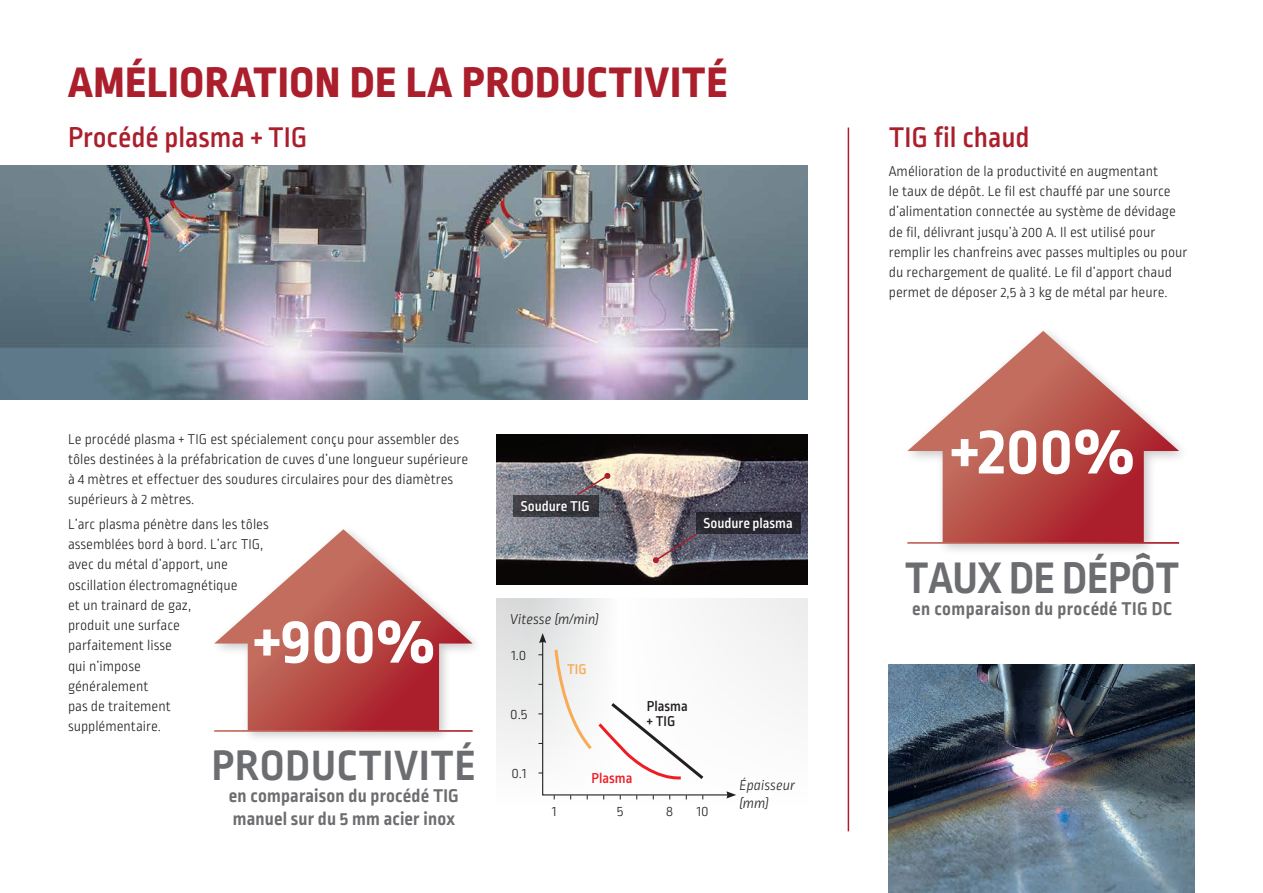
<style>
.page{position:relative;width:1263px;height:893px;background:#fff}
.page>*{position:absolute;margin:0;border:0;box-sizing:border-box;transform-origin:0 0}
.t1{font:700 70.5px "Ropa Sans Pro";color:#fff}
.t2{font:700 67.65px "Ropa Sans Pro";color:#fff}
.t3{font:700 46.5px "Ropa Sans Pro";letter-spacing:-.01em;color:#6c6d70}
.t4{font:800 45px "Ropa Sans Pro";letter-spacing:.02em;color:#ab1e2c}
.t5{font:700 44.7px "Ropa Sans Pro";letter-spacing:.02em;color:#6c6d70}
.t6{font:500 30px "Ropa Sans Pro";color:#ab1e2c}
.t7{font:700 19.5px "Ropa Sans Pro";letter-spacing:.01em;color:#6c6d70}
.courant_9_inter_12{font:300 15px/20.2px "Ropa Sans Pro";color:#231f20}
.t8{font:italic 300 15px/18px "Ropa Sans Pro";color:#231f20}
.t9{font:500 15px "Ropa Sans Pro";color:#fff}
.t10{font:500 15px/15px "Ropa Sans Pro";color:#231f20}
.t11{font:500 15px "Ropa Sans Pro";color:#ee1d23}
.t12{font:500 15px "Ropa Sans Pro";color:#f9aa55}
</style>
<div class="page">
<img style="left:0;top:166px;width:808px;height:234px">
<svg style="left:214px;top:529px;width:259px;height:201px"></svg>
<img style="left:889px;top:664px;width:22px;height:229px">
<svg style="left:497px;top:599px;width:311px;height:201px"></svg>
<img style="left:497px;top:434px;width:311px;height:151px">
<svg style="left:576px;top:472px;width:35px;height:24px"></svg>
<svg style="left:652px;top:532px;width:46px;height:32px"></svg>
<svg style="left:514px;top:495px;width:85px;height:21px"></svg>
<svg style="left:696px;top:512px;width:105px;height:22px"></svg>
<div style="left:517px;top:496px;width:76px;height:19px;background:#231f20;opacity:.75"></div>
<div style="left:700px;top:513px;width:96px;height:22px;background:#26252d"></div>
<svg style="left:538px;top:633px;width:198px;height:166px"></svg>
<hr style="left:848px;top:128px;width:1px;height:703px;background:#ab1e2c">
<svg style="left:911px;top:331px;width:284px;height:562px"></svg>
<p class="t4" style="left:68px;top:57px;width:661px">AMÉLIORATION DE LA PRODUCTIVITÉ</p>
<p class="t6" style="left:68px;top:121px;width:241px">Procédé plasma + TIG</p>
<p class="courant_9_inter_12" style="left:68px;top:429px;width:402px">Le procédé plasma + TIG est spécialement conçu pour assembler des tôles destinées à la préfabrication de cuves d’une longueur supérieure à 4 mètres et effectuer des soudures circulaires pour des diamètres supérieurs à 2 mètres.</p>
<p class="courant_9_inter_12" style="left:68px;top:515px;width:202px">L’arc plasma pénètre dans les tôles assemblées bord à bord. L’arc TIG, avec du métal d’apport, une oscillation électromagnétique<br>et un trainard de gaz,<br>produit une surface<br>parfaitement lisse<br>qui n’impose<br>généralement<br>pas de traitement<br>supplémentaire.</p>
<p class="t2" style="left:254px;top:602px;width:183px">+900%</p>
<p class="t5" style="left:212px;top:740px;width:265px">PRODUCTIVITÉ</p>
<p class="t7" style="left:229px;top:785px;width:231px">en comparaison du procédé TIG</p>
<p class="t7" style="left:233px;top:807px;width:224px">manuel sur du 5 mm acier inox</p>
<p class="t9" style="left:521px;top:497px;width:70px">Soudure TIG</p>
<p class="t8" style="left:510px;top:611px;width:90px">Vitesse (m/min)</p>
<p class="courant_9_inter_12" style="left:511px;top:646px;width:16px">1.0</p>
<p class="courant_9_inter_12" style="left:510px;top:705px;width:19px">0.5</p>
<p class="t12" style="left:567px;top:660px;width:21px">TIG</p>
<p class="t9" style="left:703px;top:515px;width:91px">Soudure plasma</p>
<p class="t10" style="left:647px;top:700px;width:42px">Plasma + TIG</p>
<p class="courant_9_inter_12" style="left:511px;top:764px;width:16px">0.1</p>
<p class="t11" style="left:591px;top:770px;width:42px">Plasma</p>
<p class="courant_9_inter_12" style="left:552px;top:802px;width:6px">1</p>
<p class="courant_9_inter_12" style="left:617px;top:802px;width:8px">5</p>
<p class="courant_9_inter_12" style="left:666px;top:802px;width:8px">8</p>
<p class="courant_9_inter_12" style="left:697px;top:802px;width:13px">10</p>
<p class="t8" style="left:739px;top:777px;width:57px">Épaisseur (mm)</p>
<p class="t6" style="left:889px;top:121px;width:142px">TIG fil chaud</p>
<p class="courant_9_inter_12" style="left:889px;top:162px;width:300px">Amélioration de la productivité en augmentant<br>le taux de dépôt. Le fil est chauffé par une source d’alimentation connectée au système de dévidage de fil, délivrant jusqu’à 200 A. Il est utilisé pour remplir les chanfreins avec passes multiples ou pour du rechargement de qualité. Le fil d’apport chaud permet de déposer 2,5 à 3 kg de métal par heure.</p>
<p class="t1" style="left:951px;top:410px;width:185px">+200%</p>
<p class="t3" style="left:905px;top:551px;width:276px">TAUX DE DÉPÔT</p>
<p class="t7" style="left:912px;top:598px;width:261px">en comparaison du procédé TIG DC</p>
</div>
